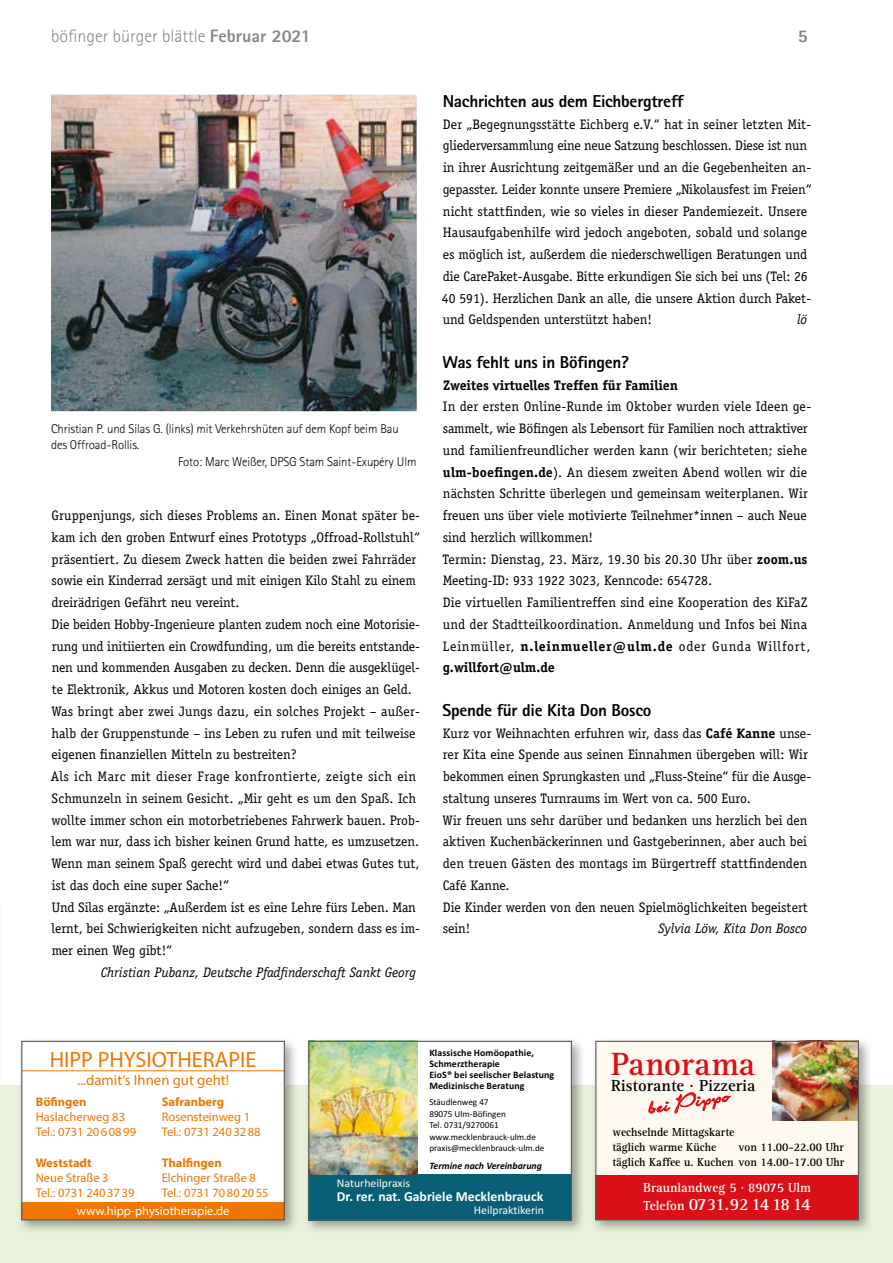
<style>
.page{position:relative;width:893px;height:1263px;background:#fff}
.page>*{position:absolute;margin:0;border:0;box-sizing:border-box;transform-origin:0 0}
.t1{font:700 33.3px "Rotis Serif";color:#db0f16}
.t2{font:22.8px "Charme";color:#db0f16}
.t3{font:22.2px "Myriad Pro";color:#ee7601}
.t4{font:300 18px "Rotis Sans Serif";color:#878787}
.t5{font:800 18px "Rotis Sans Serif";color:#878787}
.t6{font:700 17.7px "Rotis Serif";letter-spacing:-.055em;color:#fff}
.t7{font:800 17.25px "Rotis Sans Serif";letter-spacing:-.015em;color:#000}
.t8{font:700 16.65px "Rotis Serif";color:#000}
.t9{font:14.7px "Myriad Pro";color:#ee7601}
.t10{font:13.8px/21.8px "Officina Serif LT";letter-spacing:-.005em;color:#000}
.t11{font:italic 13.8px "Officina Serif LT";letter-spacing:-.005em;color:#000}
.t12{font:700 13.8px "Officina Serif LT";letter-spacing:-.005em;color:#000}
.t13{font:700 13.8px "Calibri";color:#fff}
.t14{font:700 13.5px "Rotis Serif";color:#fff}
.t15{font:300 12.75px "Rotis Sans Serif";letter-spacing:-.01em;color:#000}
.t16{font:12.6px/15px "Myriad Pro";color:#ee7601}
.t17{font:700 12.6px "Myriad Pro";color:#ee7601}
.t18{font:12.6px "Myriad Pro";color:#fff}
.t19{font:700 12px/15px "Rotis Serif";color:#000;scale:.95 1}
.t20{font:11.85px "Calibri";color:#fff}
.t21{font:700 9.9px/11.2px "Calibri";letter-spacing:.01em;color:#000}
.t22{font:italic 700 9.9px "Calibri";color:#000}
.t23{font:9.15px/11.6px "Calibri";color:#000}
.s1{font-weight:800}
.s2{font-weight:700}
.s3{font-size:13.5px}
</style>
<div class="page">
<div style="left:0;top:1085px;width:893px;height:178px;background:#e8f1da"></div>
<img style="left:51px;top:95px;width:366px;height:316px">
<div style="left:304px;top:1036px;width:282px;height:198px;background:#000;opacity:.35"></div>
<div style="left:309px;top:1041px;width:262px;height:179px;background:#fff"></div>
<div style="left:308px;top:1174px;width:264px;height:46px;background:#085e75"></div>
<img style="left:310px;top:1043px;width:108px;height:131px">
<div style="left:308px;top:1041px;width:264px;height:179px;border:1px solid #575756"></div>
<div style="left:17px;top:1036px;width:282px;height:198px;background:#000;opacity:.35"></div>
<div style="left:22px;top:1041px;width:262px;height:179px;background:#fff"></div>
<div style="left:21px;top:1203px;width:264px;height:17px;background:#ee7601"></div>
<hr style="left:21px;top:1070px;width:264px;height:1px;background:#ee7601">
<div style="left:21px;top:1041px;width:264px;height:179px;border:1px solid #575756"></div>
<div style="left:591px;top:1036px;width:282px;height:198px;background:#000;opacity:.35"></div>
<div style="left:595px;top:1041px;width:264px;height:178px;background:#fff9ef"></div>
<div style="left:595px;top:1175px;width:264px;height:44px;background:#db0f16"></div>
<img style="left:773px;top:1043px;width:84px;height:77px">
<svg style="left:648px;top:1092px;width:83px;height:22px"></svg>
<div style="left:595px;top:1041px;width:264px;height:179px;border:1px solid #575756"></div>
<h3 class="t4" style="left:51px;top:25px;width:261px">böfinger bürger blättle <span class="s1">Februar 2021</span></h3>
<h3 class="t5" style="left:798px;top:24px;width:12px">5</h3>
<p class="t15" style="left:51px;top:421px;width:349px">Christian P. und Silas G. (links) mit Verkehrshüten auf dem Kopf beim Bau</p>
<p class="t15" style="left:51px;top:438px;width:90px">des Offroad-Rollis.</p>
<p class="t15" style="left:178px;top:454px;width:240px">Foto: Marc Weißer, DPSG Stam Saint-Exupéry Ulm</p>
<p class="t10" style="left:51px;top:505px;width:371px">Gruppenjungs, sich dieses Problems an. Einen Monat später be&shy;kam ich den groben Entwurf eines Prototyps „Offroad-Rollstuhl“ präsentiert. Zu diesem Zweck hatten die beiden zwei Fahrräder sowie ein Kinderrad zersägt und mit einigen Kilo Stahl zu einem dreirädrigen Gefährt neu vereint.<br>Die beiden Hobby-Ingenieure planten zudem noch eine Motorisie&shy;rung und initiierten ein Crowdfunding, um die bereits entstande&shy;nen und kommenden Ausgaben zu decken. Denn die ausgeklügel&shy;te Elektronik, Akkus und Motoren kosten doch einiges an Geld.<br>Was bringt aber zwei Jungs dazu, ein solches Projekt – außer&shy;halb der Gruppenstunde – ins Leben zu rufen und mit teilweise eigenen finanziellen Mitteln zu bestreiten?<br>Als ich Marc mit dieser Frage konfrontierte, zeigte sich ein Schmunzeln in seinem Gesicht. „Mir geht es um den Spaß. Ich wollte immer schon ein motorbetriebenes Fahrwerk bauen. Prob&shy;lem war nur, dass ich bisher keinen Grund hatte, es umzusetzen.<br>Wenn man seinem Spaß gerecht wird und dabei etwas Gutes tut, ist das doch eine super Sache!“<br>Und Silas ergänzte: „Außerdem ist es eine Lehre fürs Leben. Man lernt, bei Schwierigkeiten nicht aufzugeben, sondern dass es im&shy;mer einen Weg gibt!“</p>
<p class="t11" style="left:101px;top:964px;width:317px">Christian Pubanz, Deutsche Pfadfinderschaft Sankt Georg</p>
<p class="t7" style="left:443px;top:90px;width:242px">Nachrichten aus dem Eichbergtreff</p>
<p class="t10" style="left:442px;top:113px;width:371px">Der „Begegnungsstätte Eichberg e.V.“ hat in seiner letzten Mit&shy;gliederversammlung eine neue Satzung beschlossen. Diese ist nun in ihrer Ausrichtung zeitgemäßer und an die Gegebenheiten an&shy;gepasster. Leider konnte unsere Premiere „Nikolausfest im Freien“ nicht stattfinden, wie so vieles in dieser Pandemiezeit. Unsere Hausaufgabenhilfe wird jedoch angeboten, sobald und solange es möglich ist, außerdem die niederschwelligen Beratungen und die CarePaket-Ausgabe. Bitte erkundigen Sie sich bei uns (Tel: 26<br>40 591). Herzlichen Dank an alle, die unsere Aktion durch Paket&shy;und Geldspenden unterstützt haben!</p>
<p class="t11" style="left:797px;top:312px;width:12px">lö</p>
<p class="t7" style="left:443px;top:351px;width:188px">Was fehlt uns in Böfingen?</p>
<p class="t12" style="left:443px;top:376px;width:236px">Zweites virtuelles Treffen für Familien</p>
<p class="t10" style="left:443px;top:396px;width:370px">In der ersten Online-Runde im Oktober wurden viele Ideen ge&shy;sammelt, wie Böfingen als Lebensort für Familien noch attraktiver und familienfreundlicher werden kann (wir berichteten; siehe <span class="s2">ulm-boefingen.de</span>). An diesem zweiten Abend wollen wir die nächsten Schritte überlegen und gemeinsam weiterplanen. Wir freuen uns über viele motivierte Teilnehmer*innen – auch Neue sind herzlich willkommen!<br>Termin: Dienstag, 23. März, 19.30 bis 20.30 Uhr über <span class="s2">zoom.us </span>Meeting-ID: 933 1922 3023, Kenncode: 654728.<br>Die virtuellen Familientreffen sind eine Kooperation des KiFaZ und der Stadtteilkoordination. Anmeldung und Infos bei Nina Leinmüller, <span class="s2">n.leinmueller@ulm.de</span> oder Gunda Willfort, <span class="s2">g.willfort@ulm.de</span></p>
<p class="t7" style="left:443px;top:699px;width:210px">Spende für die Kita Don Bosco</p>
<p class="t10" style="left:443px;top:722px;width:370px">Kurz vor Weihnachten erfuhren wir, dass das <span class="s2">Café Kanne</span> unse&shy;rer Kita eine Spende aus seinen Einnahmen übergeben will: Wir bekommen einen Sprungkasten und „Fluss-Steine“ für die Ausge&shy;staltung unseres Turnraums im Wert von ca. 500 Euro.<br>Wir freuen uns sehr darüber und bedanken uns herzlich bei den aktiven Kuchenbäckerinnen und Gastgeberinnen, aber auch bei den treuen Gästen des montags im Bürgertreff stattfindenden Café Kanne.<br>Die Kinder werden von den neuen Spielmöglichkeiten begeistert sein!</p>
<p class="t11" style="left:658px;top:921px;width:150px">Sylvia Löw, Kita Don Bosco</p>
<h3 class="t3" style="left:50px;top:1046px;width:208px">HIPP PHYSIOTHERAPIE</h3>
<p class="t9" style="left:77px;top:1071px;width:154px">...damit‘s Ihnen gut geht!</p>
<p class="t17" style="left:36px;top:1094px;width:52px">Böfingen</p>
<p class="t16" style="left:36px;top:1109px;width:102px">Haslacherweg 83<br>Tel.: 0731 2060899</p>
<p class="t17" style="left:36px;top:1154px;width:58px">Weststadt</p>
<p class="t16" style="left:36px;top:1170px;width:100px">Neue Straße 3<br>Tel.: 0731 2403739</p>
<p class="t17" style="left:162px;top:1094px;width:64px">Safranberg</p>
<p class="t16" style="left:162px;top:1109px;width:100px">Rosensteinweg 1<br>Tel.: 0731 2403288</p>
<p class="t17" style="left:162px;top:1154px;width:62px">Thalfingen</p>
<p class="t16" style="left:162px;top:1170px;width:108px">Elchinger Straße 8<br>Tel.: 0731 70802055</p>
<p class="t18" style="left:77px;top:1203px;width:154px">www.hipp-physiotherapie.de</p>
<p class="t21" style="left:429px;top:1047px;width:126px">Klassische Homöopathie,<br>Schmerztherapie<br>EioS® bei seelischer Belastung<br>Medizinische Beratung</p>
<p class="t23" style="left:429px;top:1096px;width:117px">Stäudlenweg 47<br>89075 Ulm-Böfingen<br>Tel. 0731/9270061 www.mecklenbrauck-ulm.de praxis@mecklenbrauck-ulm.de</p>
<p class="t22" style="left:429px;top:1159px;width:114px">Termine nach Vereinbarung</p>
<p class="t20" style="left:337px;top:1176px;width:75px">Naturheilpraxis</p>
<p class="t13" style="left:337px;top:1188px;width:208px">Dr. rer. nat. Gabriele Mecklenbrauck</p>
<p class="t20" style="left:474px;top:1202px;width:72px">Heilpraktikerin</p>
<h1 class="t1" style="left:611px;top:1044px;width:146px">Panorama</h1>
<p class="t8" style="left:611px;top:1076px;width:146px">Ristorante · Pizzeria</p>
<h2 class="t2" style="left:646px;top:1097px;width:84px;rotate:-9deg">bei Pippo</h2>
<p class="t19" style="left:612px;top:1125px;width:130px">wechselnde Mittagskarte täglich warme Küche</p>
<p class="t19" style="left:612px;top:1140px;width:246px;text-align:right">von 11.00-22.00 Uhr<br>täglich Kaffee u. Kuchen von 14.00-17.00 Uhr</p>
<p class="t14" style="left:643px;top:1179px;width:169px">Braunlandweg 5 · 89075 Ulm</p>
<p class="t6" style="left:643px;top:1194px;width:169px"><span class="s3">Telefon</span> 0731.92 14 18 14</p>
</div>
